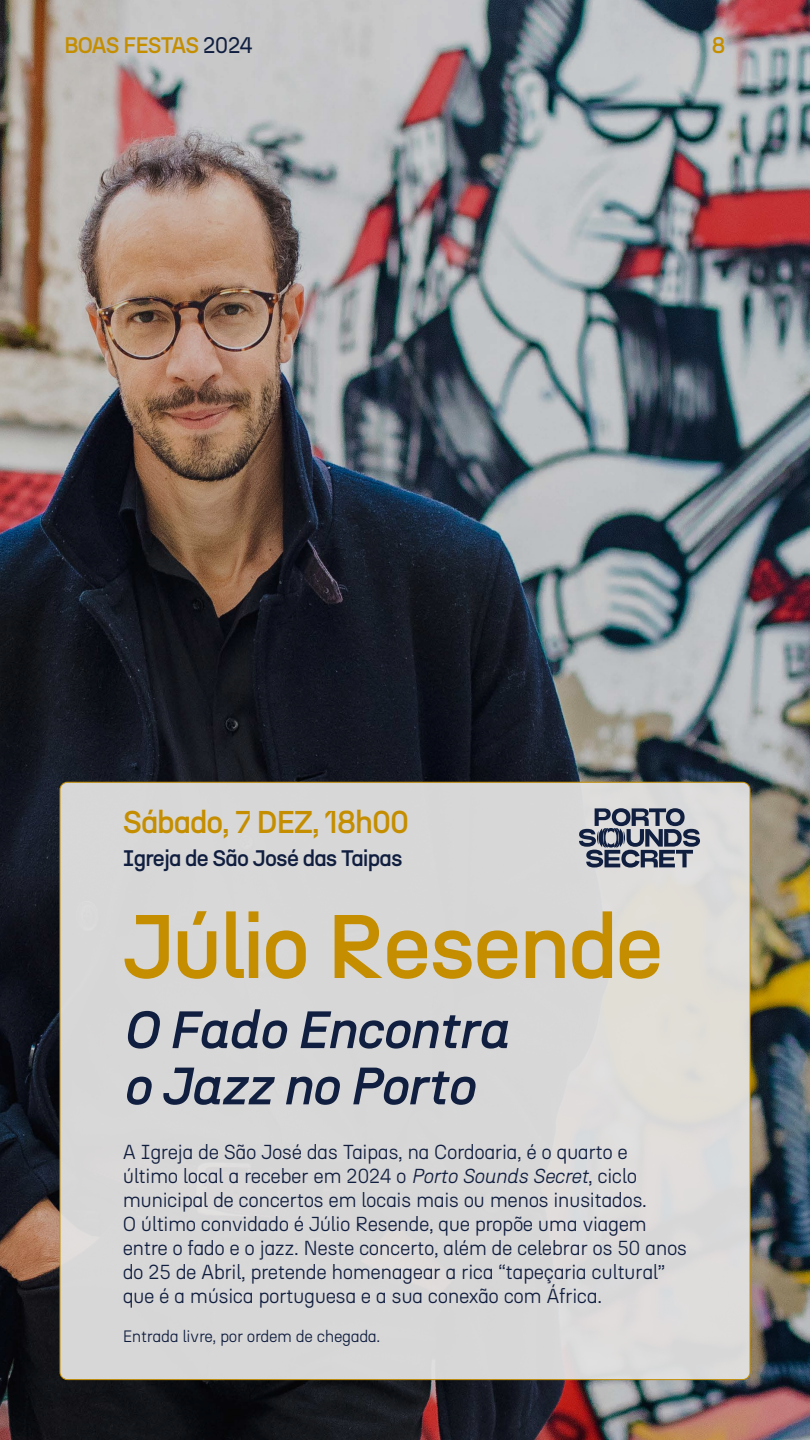
<style>
.page{position:relative;width:810px;height:1440px;background:#fff}
.page>*{position:absolute;margin:0;border:0;box-sizing:border-box;transform-origin:0 0}
.t1{font:500 90px "N27 a";letter-spacing:-.02em;color:#c48e00}
.t2{font:italic 500 52.5px/56.2px "N27 a";letter-spacing:-.02em;color:#101e3f}
.t3{font:500 31.5px "N27 a";letter-spacing:-.03em;color:#c48e00}
.t4{font:500 22.5px "N27 a";letter-spacing:-.03em;color:#101e3f}
.t5{font:500 22.5px "N27 a";letter-spacing:-.035em;color:#c48e00}
.t6{font:300 20.25px/24px "N27 a";letter-spacing:-.025em;color:#101e3f}
.t7{font:300 16.5px "N27 a";letter-spacing:-.025em;color:#101e3f}
.s1{font-weight:400;color:#101e3f}
.s2{font-style:italic}
</style>
<div class="page">
<img style="left:0;top:0;width:810px;height:1440px">
<div style="left:60px;top:782px;width:690px;height:598px;background:#d8d7d8;border-radius:8px"></div>
<svg style="left:579px;top:808px;width:121px;height:60px"></svg>
<p class="t5" style="left:64px;top:31px;width:190px">BOAS FESTAS <span class="s1">2024</span></p>
<p class="t5" style="left:712px;top:31px;width:15px">8</p>
<h3 class="t3" style="left:123px;top:803px;width:288px">Sábado, 7 DEZ, 18h00</h3>
<p class="t4" style="left:123px;top:844px;width:281px">Igreja de São José das Taipas</p>
<h1 class="t1" style="left:123px;top:891px;width:542px">Júlio Resende</h1>
<h2 class="t2" style="left:123px;top:1001px;width:387px">O Fado Encontra o Jazz no Porto</h2>
<p class="t6" style="left:123px;top:1140px;width:566px">A Igreja de São José das Taipas, na Cordoaria, é o quarto e último local a receber em 2024 o <span class="s2">Porto Sounds Secret</span>, ciclo municipal de concertos em locais mais ou menos inusitados.<br>O último convidado é Júlio Resende, que propõe uma viagem entre o fado e o jazz. Neste concerto, além de celebrar os 50 anos do 25 de Abril, pretende homenagear a rica “tapeçaria cultural” que é a música portuguesa e a sua conexão com África.</p>
<p class="t7" style="left:123px;top:1326px;width:259px">Entrada livre, por ordem de chegada.</p>
</div>
